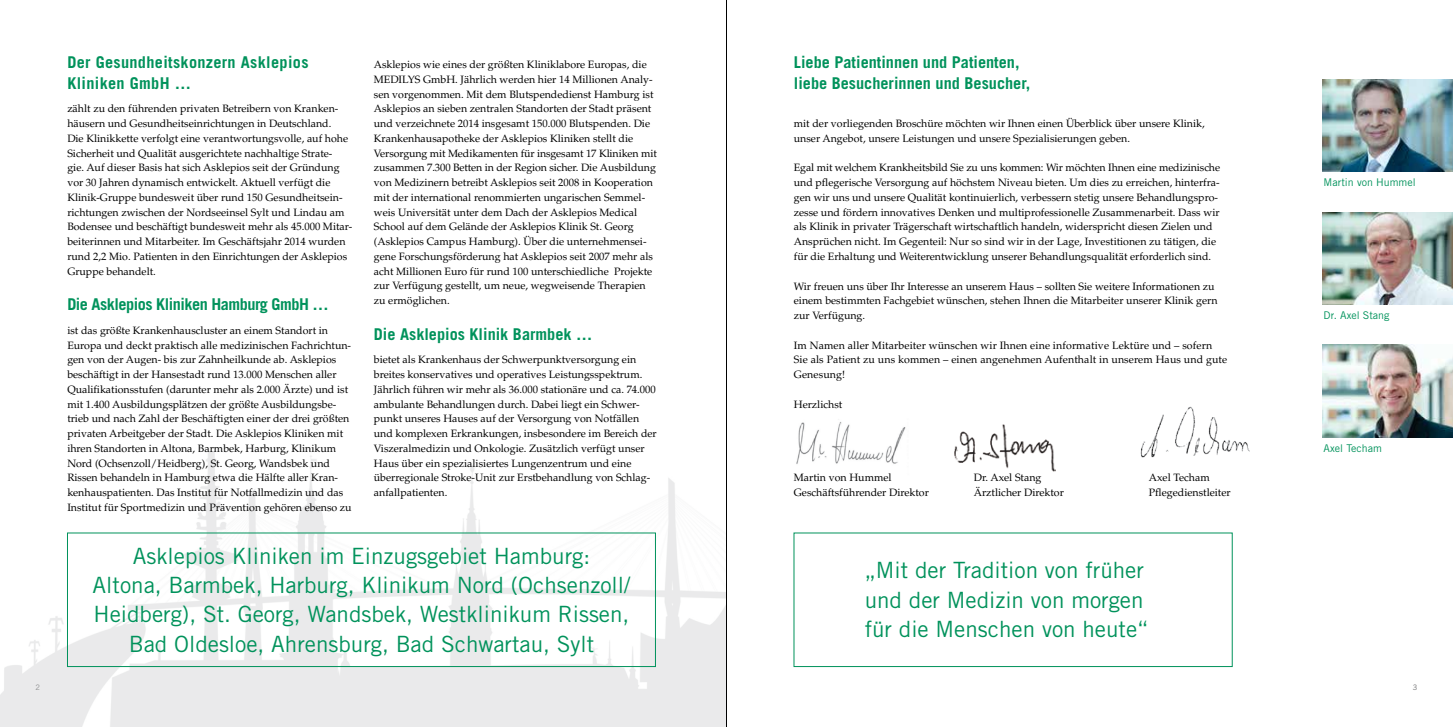
<style>
.page{position:relative;width:1453px;height:727px;background:#fff}
.page>*{position:absolute;margin:0;border:0;box-sizing:border-box;transform-origin:0 0}
.t1{font:22.38px/29.1px "Trade Gothic LT Std";color:#00925b}
.t2{font:700 16.25px/20.9px "Trade Gothic LT Std";color:#00925b}
.t3{font:700 16.25px/20.9px "Trade Gothic LT Std";letter-spacing:.02em;color:#00925b}
.t4{font:700 16.25px "Trade Gothic LT Std";letter-spacing:-.03em;color:#00925b}
.t5{font:10.62px/14.8px "Palatino LT Std";color:#000}
.t6{font:10.62px "Trade Gothic LT Std";color:#00925b}
.t7{font:7.5px "Trade Gothic LT Std";color:#707172}
</style>
<div class="page">
<img style="left:0;top:451px;width:726px;height:275px">
<img style="left:796px;top:422px;width:110px;height:42px">
<img style="left:1140px;top:406px;width:110px;height:52px">
<img style="left:1322px;top:212px;width:131px;height:92px">
<img style="left:1322px;top:79px;width:131px;height:92px">
<img style="left:1323px;top:345px;width:130px;height:92px">
<img style="left:954px;top:424px;width:101px;height:47px">
<hr style="left:726px;top:0;width:1px;height:726px;background:#000">
<h2 class="t3" style="left:67px;top:52px;width:243px">Der Gesundheitskonzern Asklepios<br>Kliniken GmbH …</h2>
<p class="t5" style="left:67px;top:101px;width:287px">zählt zu den führenden privaten Betreibern von Kranken&shy;häusern und Gesundheitseinrichtungen in Deutschland.<br>Die Klinikkette verfolgt eine verantwortungsvolle, auf hohe Sicherheit und Qualität ausgerichtete nachhaltige Strate-<br>gie. Auf dieser Basis hat sich Asklepios seit der Gründung vor 30 Jahren dynamisch entwickelt. Aktuell verfügt die Klinik-Gruppe bundesweit über rund 150 Gesundheitsein&shy;richtungen zwischen der Nordseeinsel Sylt und Lindau am Bodensee und beschäftigt bundesweit mehr als 45.000 Mitar&shy;beiterinnen und Mitarbeiter. Im Geschäftsjahr 2014 wurden rund 2,2 Mio. Patienten in den Einrichtungen der Asklepios Gruppe behandelt.</p>
<h2 class="t4" style="left:67px;top:294px;width:263px">Die Asklepios Kliniken Hamburg GmbH …</h2>
<p class="t5" style="left:67px;top:323px;width:286px">ist das größte Krankenhauscluster an einem Standort in Europa und deckt praktisch alle medizinischen Fachrichtun&shy;gen von der Augen- bis zur Zahnheilkunde ab. Asklepios beschäftigt in der Hansestadt rund 13.000 Menschen aller Qualifikationsstufen (darunter mehr als 2.000 Ärzte) und ist mit 1.400 Ausbildungsplätzen der größte Ausbildungsbe&shy;trieb und nach Zahl der Beschäftigten einer der drei größten privaten Arbeitgeber der Stadt. Die Asklepios Kliniken mit ihren Standorten in Altona, Barmbek, Harburg, Klinikum Nord (Ochsenzoll/Heidberg), St. Georg, Wandsbek und Rissen behandeln in Hamburg etwa die Hälfte aller Kran&shy;kenhauspatienten. Das Institut für Notfallmedizin und das Institut für Sportmedizin und Prävention gehören ebenso zu</p>
<p class="t5" style="left:374px;top:57px;width:284px">Asklepios wie eines der größten Kliniklabore Europas, die MEDILYS GmbH. Jährlich werden hier 14 Millionen Analy&shy;sen vorgenommen. Mit dem Blutspendedienst Hamburg ist Asklepios an sieben zentralen Standorten der Stadt präsent und verzeichnete 2014 insgesamt 150.000 Blutspenden. Die Krankenhausapotheke der Asklepios Kliniken stellt die Versorgung mit Medikamenten für insgesamt 17 Kliniken mit zusammen 7.300 Betten in der Region sicher. Die Ausbildung von Medizinern betreibt Asklepios seit 2008 in Kooperation mit der international renommierten ungarischen Semmel&shy;weis Universität unter dem Dach der Asklepios Medical School auf dem Gelände der Asklepios Klinik St. Georg (Asklepios Campus Hamburg). Über die unternehmensei&shy;gene Forschungsförderung hat Asklepios seit 2007 mehr als acht Millionen Euro für rund 100 unterschiedliche Projekte zur Verfügung gestellt, um neue, wegweisende Therapien zu ermöglichen.</p>
<h2 class="t2" style="left:374px;top:323px;width:220px">Die Asklepios Klinik Barmbek …</h2>
<p class="t5" style="left:374px;top:352px;width:284px">bietet als Krankenhaus der Schwerpunktversorgung ein breites konservatives und operatives Leistungsspektrum.<br>Jährlich führen wir mehr als 36.000 stationäre und ca. 74.000 ambulante Behandlungen durch. Dabei liegt ein Schwer&shy;punkt unseres Hauses auf der Versorgung von Notfällen und komplexen Erkrankungen, insbesondere im Bereich der Viszeralmedizin und Onkologie. Zusätzlich verfügt unser Haus über ein spezialisiertes Lungenzentrum und eine überregionale Stroke-Unit zur Erstbehandlung von Schlag&shy;anfallpatienten.</p>
<h1 class="t1" style="left:93px;top:541px;width:539px;text-align:center">Asklepios Kliniken im Einzugsgebiet Hamburg:<br>Altona, Barmbek, Harburg, Klinikum Nord (Ochsenzoll/ Heidberg), St. Georg, Wandsbek, Westklinikum Rissen, Bad Oldesloe, Ahrensburg, Bad Schwartau, Sylt</h1>
<h2 class="t2" style="left:794px;top:52px;width:238px">Liebe Patientinnen und Patienten, liebe Besucherinnen und Besucher,</h2>
<p class="t5" style="left:794px;top:116px;width:412px">mit der vorliegenden Broschüre möchten wir Ihnen einen Überblick über unsere Klinik, unser Angebot, unsere Leistungen und unsere Spezialisierungen geben.</p>
<p class="t5" style="left:794px;top:160px;width:428px">Egal mit welchem Krankheitsbild Sie zu uns kommen: Wir möchten Ihnen eine medizinische und pflegerische Versorgung auf höchstem Niveau bieten. Um dies zu erreichen, hinterfra&shy;gen wir uns und unsere Qualität kontinuierlich, verbessern stetig unsere Behandlungspro&shy;zesse und fördern innovatives Denken und multiprofessionelle Zusammenarbeit. Dass wir als Klinik in privater Trägerschaft wirtschaftlich handeln, widerspricht diesen Zielen und Ansprüchen nicht. Im Gegenteil: Nur so sind wir in der Lage, Investitionen zu tätigen, die für die Erhaltung und Weiterentwicklung unserer Behandlungsqualität erforderlich sind.</p>
<p class="t5" style="left:794px;top:278px;width:425px">Wir freuen uns über Ihr Interesse an unserem Haus – sollten Sie weitere Informationen zu einem bestimmten Fachgebiet wünschen, stehen Ihnen die Mitarbeiter unserer Klinik gern zur Verfügung.</p>
<p class="t5" style="left:794px;top:337px;width:435px">Im Namen aller Mitarbeiter wünschen wir Ihnen eine informative Lektüre und – sofern<br>Sie als Patient zu uns kommen – einen angenehmen Aufenthalt in unserem Haus und gute<br>Genesung!</p>
<p class="t5" style="left:794px;top:396px;width:50px">Herzlichst</p>
<p class="t5" style="left:794px;top:470px;width:99px">Martin von Hummel</p>
<p class="t5" style="left:974px;top:470px;width:69px">Dr. Axel Stang</p>
<p class="t5" style="left:1149px;top:470px;width:62px">Axel Techam</p>
<p class="t5" style="left:794px;top:485px;width:137px">Geschäftsführender Direktor</p>
<p class="t5" style="left:974px;top:485px;width:92px">Ärztlicher Direktor</p>
<p class="t5" style="left:1149px;top:485px;width:83px">Pflegedienstleiter</p>
<h1 class="t1" style="left:865px;top:555px;width:285px">„Mit der Tradition von früher und der Medizin von morgen für die Menschen von heute“</h1>
<p class="t6" style="left:1323px;top:176px;width:94px">Martin von Hummel</p>
<p class="t6" style="left:1323px;top:309px;width:67px">Dr. Axel Stang</p>
<p class="t6" style="left:1323px;top:441px;width:60px">Axel Techam</p>
<p class="t7" style="left:35px;top:682px;width:6px">2</p>
<p class="t7" style="left:1413px;top:682px;width:6px">3</p>
</div>
